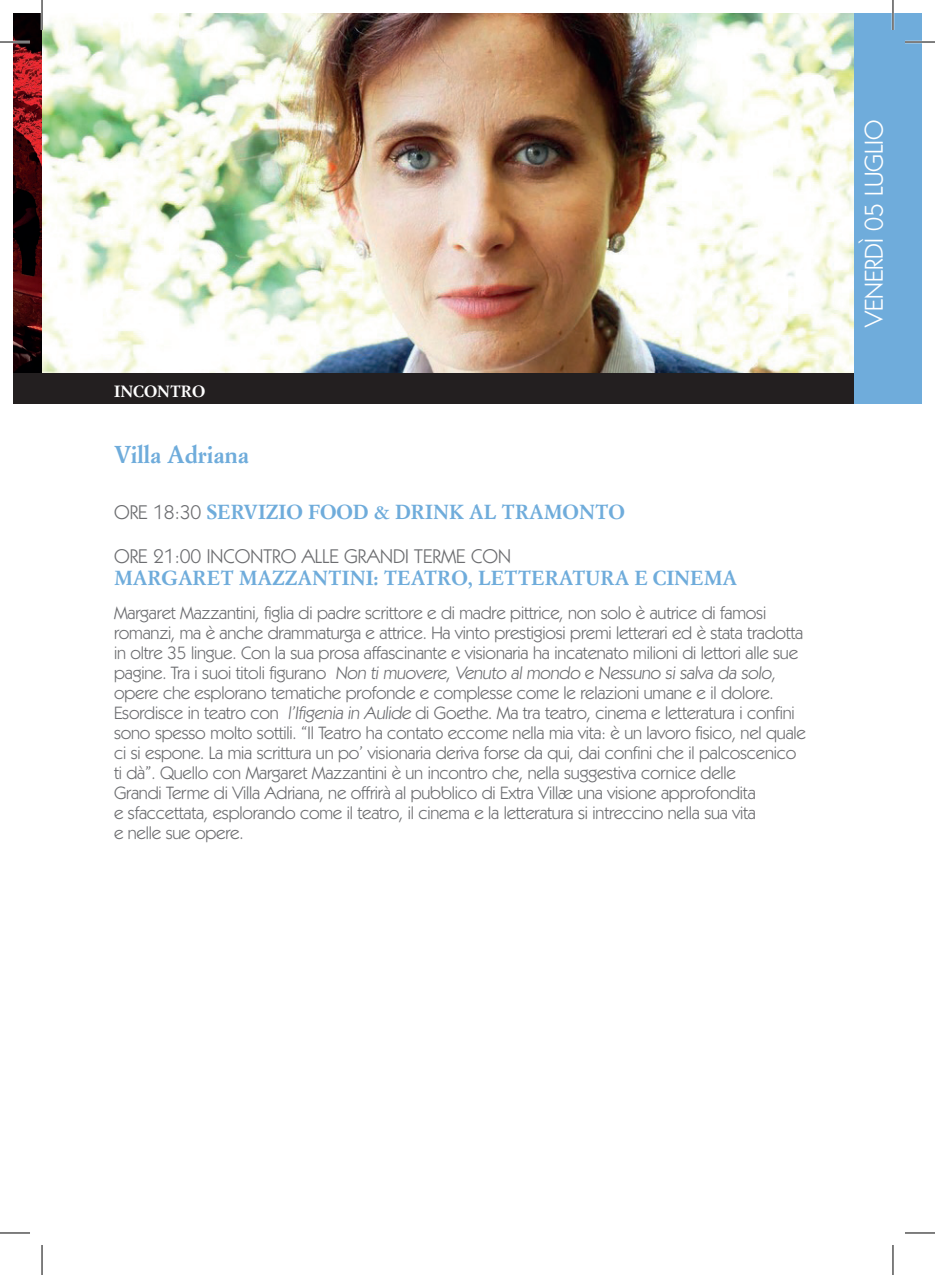
<style>
.page{position:relative;width:935px;height:1275px;background:#fff}
.page>*{position:absolute;margin:0;border:0;box-sizing:border-box;transform-origin:0 0}
.t1{font:26px "Kabel IT Cby BT";color:#fff}
.t2{font:700 24px "Simoncini Garamond Std";color:#6facdb}
.t3{font:700 20px "Simoncini Garamond Std";color:#6facdb}
.t4{font:20px "Kabel IT Cby BT";color:#6c6d70}
.t5{font:18px/20px "Kabel IT Cby BT";letter-spacing:-.01em;color:#6c6d70}
.t6{font:700 16px "Simoncini Garamond Std";color:#fff}
.s1{font-family:"Kabel IT Cby BT";font-weight:400;color:#6c6d70}
</style>
<div class="page">
<img style="left:14px;top:14px;width:839px;height:360px">
<div style="left:853px;top:14px;width:68px;height:390px;background:#6facdb"></div>
<div style="left:42px;top:374px;width:811px;height:30px;background:#231f20"></div>
<div style="left:14px;top:374px;width:28px;height:30px;background:#231f20"></div>
<hr style="left:0;top:41px;width:30px;height:2px;background:#fff">
<hr style="left:904px;top:41px;width:30px;height:2px;background:#fff">
<hr style="left:41px;top:0;width:2px;height:30px;background:#fff">
<hr style="left:891px;top:0;width:3px;height:30px;background:#fff">
<hr style="left:0;top:42px;width:30px;height:1px;background:#000">
<hr style="left:904px;top:42px;width:30px;height:1px;background:#000">
<hr style="left:0;top:1232px;width:30px;height:1px;background:#000">
<hr style="left:904px;top:1232px;width:30px;height:1px;background:#000">
<hr style="left:42px;top:0;width:1px;height:30px;background:#000">
<hr style="left:42px;top:1245px;width:1px;height:30px;background:#000">
<hr style="left:892px;top:0;width:1px;height:30px;background:#000">
<hr style="left:892px;top:1245px;width:1px;height:30px;background:#000">
<p class="t6" style="left:114px;top:381px;width:93px">INCONTRO</p>
<p class="t2" style="left:114px;top:439px;width:136px">Villa Adriana</p>
<p class="t3" style="left:114px;top:499px;width:512px"><span class="s1">ORE 18:30</span> SERVIZIO FOOD &amp; DRINK AL TRAMONTO</p>
<p class="t4" style="left:114px;top:544px;width:398px">ORE 21:00 INCONTRO ALLE GRANDI TERME CON</p>
<p class="t3" style="left:114px;top:565px;width:624px">MARGARET MAZZANTINI: TEATRO, LETTERATURA E CINEMA</p>
<p class="t5" style="left:114px;top:602px;width:693px">Margaret Mazzantini, figlia di padre scrittore e di madre pittrice, non solo è autrice di famosi romanzi, ma è anche drammaturga e attrice. Ha vinto prestigiosi premi letterari ed è stata tradotta in oltre 35 lingue. Con la sua prosa affascinante e visionaria ha incatenato milioni di lettori alle sue pagine. Tra i suoi titoli figurano Non ti muovere, Venuto al mondo e Nessuno si salva da solo, opere che esplorano tematiche profonde e complesse come le relazioni umane e il dolore.<br>Esordisce in teatro con l’Ifigenia in Aulide di Goethe. Ma tra teatro, cinema e letteratura i confini sono spesso molto sottili. “Il Teatro ha contato eccome nella mia vita: è un lavoro fisico, nel quale ci si espone. La mia scrittura un po’ visionaria deriva forse da qui, dai confini che il palcoscenico</p>
<p class="t5" style="left:114px;top:762px;width:623px">ti dà”. Quello con Margaret Mazzantini è un incontro che, nella suggestiva cornice delle</p>
<p class="t5" style="left:114px;top:782px;width:643px">Grandi Terme di Villa Adriana, ne offrirà al pubblico di Extra Villæ una visione approfondita</p>
<p class="t5" style="left:114px;top:802px;width:643px">e sfaccettata, esplorando come il teatro, il cinema e la letteratura si intreccino nella sua vita</p>
<p class="t5" style="left:114px;top:822px;width:131px">e nelle sue opere.</p>
<p class="t1" style="left:857px;top:327px;width:209px;rotate:-90deg">VENERDÌ 05 LUGLIO</p>
</div>
